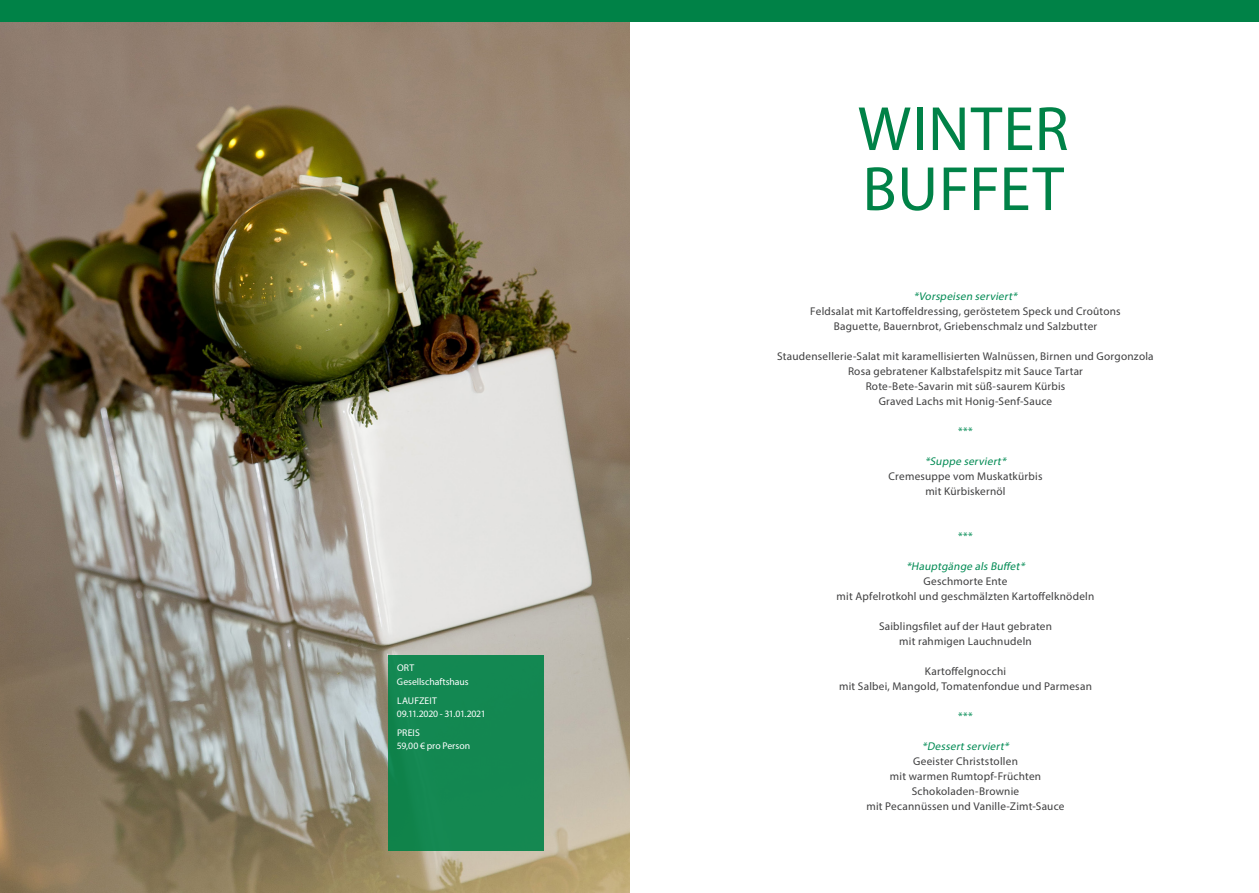
<style>
.page{position:relative;width:1259px;height:893px;background:#fff}
.page>*{position:absolute;margin:0;border:0;box-sizing:border-box;transform-origin:0 0}
.Kapitelhead{font:63px "Myriad Pro";letter-spacing:.015em;color:#008247}
.Fließtext{font:11.25px "Myriad Pro";letter-spacing:.02em;color:#3e3e3f}
.Fließtext-2{font:italic 11.25px "Myriad Pro";color:#008a53}
.Fließtext-3{font:11.25px "Myriad Pro";color:#008a53}
.Infokästen{font:9.75px/13.5px "Myriad Pro";letter-spacing:-.005em;color:#fff}
</style>
<div class="page">
<img style="left:0;top:21px;width:629px;height:872px">
<div style="left:388px;top:655px;width:156px;height:195px;background:#138851"></div>
<div style="left:0;top:0;width:1259px;height:21px;background:#008247"></div>
<p class="Infokästen" style="left:397px;top:661px;width:73px">ORT<br>Gesellschaftshaus</p>
<p class="Infokästen" style="left:397px;top:693px;width:90px">LAUFZEIT<br>09.11.2020 - 31.01.2021</p>
<p class="Infokästen" style="left:397px;top:726px;width:75px">PREIS<br>59,00 € pro Person</p>
<p class="Kapitelhead" style="left:857px;top:90px;width:212px">WINTER</p>
<p class="Kapitelhead" style="left:862px;top:150px;width:203px">BUFFET</p>
<p class="Fließtext-2" style="left:913px;top:289px;width:107px">*Vorspeisen serviert*</p>
<p class="Fließtext" style="left:810px;top:304px;width:312px">Feldsalat mit Kartoffeldressing, geröstetem Speck und Croûtons</p>
<p class="Fließtext" style="left:833px;top:319px;width:265px">Baguette, Bauernbrot, Griebenschmalz und Salzbutter</p>
<p class="Fließtext" style="left:777px;top:349px;width:378px">Staudensellerie-Salat mit karamellisierten Walnüssen, Birnen und Gorgonzola</p>
<p class="Fließtext" style="left:848px;top:364px;width:236px">Rosa gebratener Kalbstafelspitz mit Sauce Tartar</p>
<p class="Fließtext" style="left:865px;top:379px;width:201px">Rote-Bete-Savarin mit süß-saurem Kürbis</p>
<p class="Fließtext" style="left:878px;top:394px;width:175px">Graved Lachs mit Honig-Senf-Sauce</p>
<p class="Fließtext-3" style="left:958px;top:424px;width:16px">***</p>
<p class="Fließtext-2" style="left:925px;top:454px;width:85px">*Suppe serviert*</p>
<p class="Fließtext" style="left:888px;top:469px;width:155px">Cremesuppe vom Muskatkürbis</p>
<p class="Fließtext" style="left:925px;top:484px;width:82px">mit Kürbiskernöl</p>
<p class="Fließtext-3" style="left:958px;top:529px;width:16px">***</p>
<p class="Fließtext-2" style="left:906px;top:559px;width:122px">*Hauptgänge als Buffet*</p>
<p class="Fließtext" style="left:923px;top:574px;width:85px">Geschmorte Ente</p>
<p class="Fließtext" style="left:836px;top:589px;width:259px">mit Apfelrotkohl und geschmälzten Kartoffelknödeln</p>
<p class="Fließtext" style="left:879px;top:619px;width:174px">Saiblingsfilet auf der Haut gebraten</p>
<p class="Fließtext" style="left:899px;top:634px;width:134px">mit rahmigen Lauchnudeln</p>
<p class="Fließtext" style="left:925px;top:664px;width:83px">Kartoffelgnocchi</p>
<p class="Fließtext" style="left:839px;top:679px;width:254px">mit Salbei, Mangold, Tomatenfondue und Parmesan</p>
<p class="Fließtext-3" style="left:958px;top:709px;width:16px">***</p>
<p class="Fließtext-2" style="left:922px;top:739px;width:91px">*Dessertserviert*</p>
<p class="Fließtext" style="left:913px;top:754px;width:106px">Geeister Christstollen</p>
<p class="Fließtext" style="left:890px;top:769px;width:153px">mit warmen Rumtopf-Früchten</p>
<p class="Fließtext" style="left:911px;top:784px;width:109px">Schokoladen-Brownie</p>
<p class="Fließtext" style="left:866px;top:799px;width:200px">mit Pecannüssen und Vanille-Zimt-Sauce</p>
</div>
